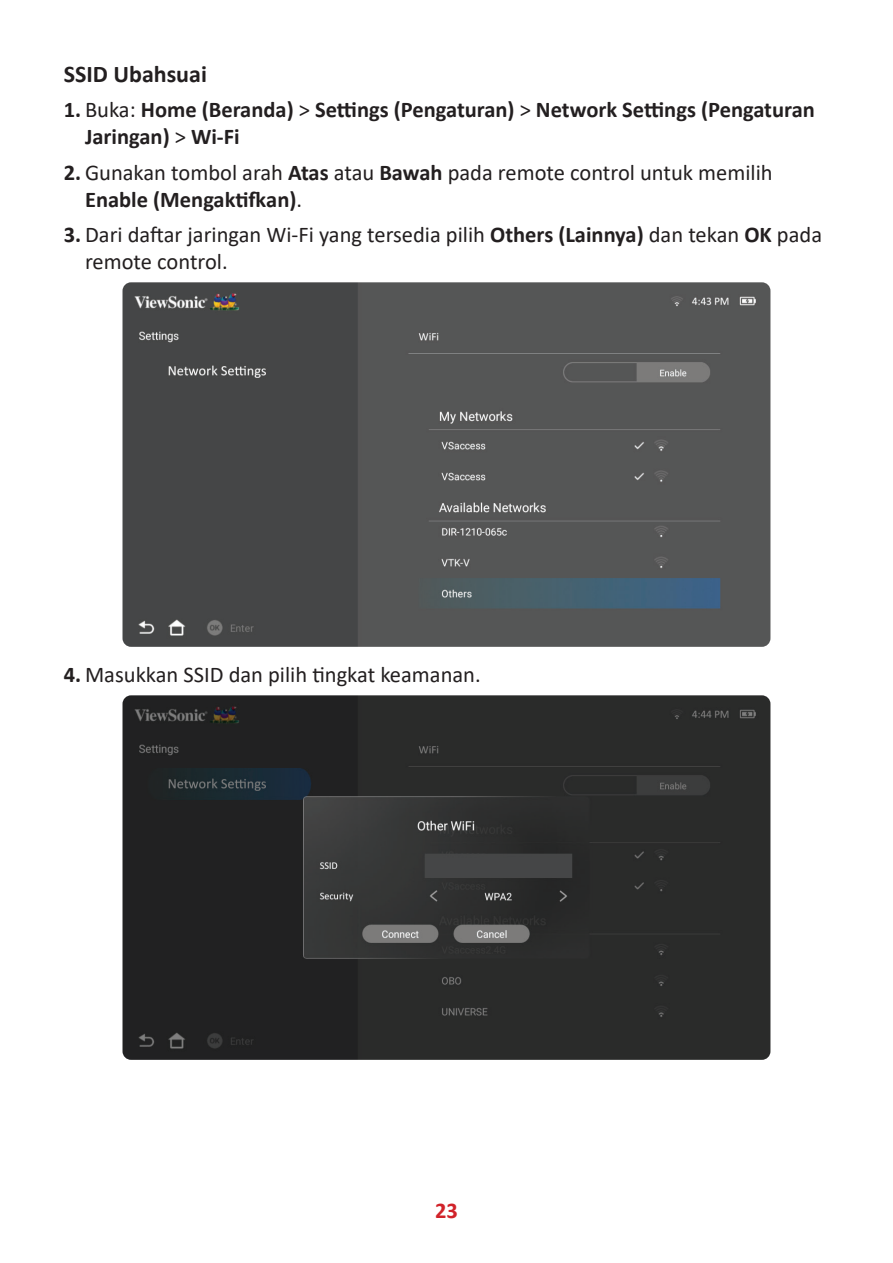
<style>
.page{position:relative;width:893px;height:1263px;background:#fff}
.page>*{position:absolute;margin:0;border:0;box-sizing:border-box;transform-origin:0 0}
.t1{font:700 24px "Calibri";color:#231f20}
.t2{font:22.5px/27px "Calibri";color:#231f20}
.t3{font:700 22.5px/27px "Calibri";color:#231f20}
.t4{font:700 22.5px "Calibri";color:#d1232a}
.s1{font-weight:400}
.s2{font-weight:700}
</style>
<div class="page">
<img style="left:122px;top:282px;width:648px;height:365px">
<img style="left:122px;top:695px;width:648px;height:365px">
<p class="t1" style="left:64px;top:57px;width:145px">SSID Ubahsuai</p>
<p class="t3" style="left:85px;top:96px;width:731px;text-indent:-21px">1. <span class="s1">Buka:</span> Home (Beranda) <span class="s1">&gt;</span> Settings (Pengaturan) <span class="s1">&gt;</span> Network Settings (Pengaturan<br>Jaringan) <span class="s1">&gt;</span> Wi-Fi</p>
<p class="t2" style="left:85px;top:158px;width:689px;text-indent:-21px"><span class="s2">2.</span> Gunakan tombol arah <span class="s2">Atas</span> atau <span class="s2">Bawah</span> pada remote control untuk memilih<br><span class="s2">Enable (Mengaktifkan)</span>.</p>
<p class="t2" style="left:85px;top:221px;width:739px;text-indent:-21px"><span class="s2">3.</span> Dari daftar jaringan Wi-Fi yang tersedia pilih <span class="s2">Others (Lainnya)</span> dan tekan <span class="s2">OK</span> pada remote control.</p>
<p class="t2" style="left:64px;top:661px;width:418px"><span class="s2">4.</span> Masukkan SSID dan pilih tingkat keamanan.</p>
<p class="t4" style="left:435px;top:1194px;width:24px">23</p>
</div>
